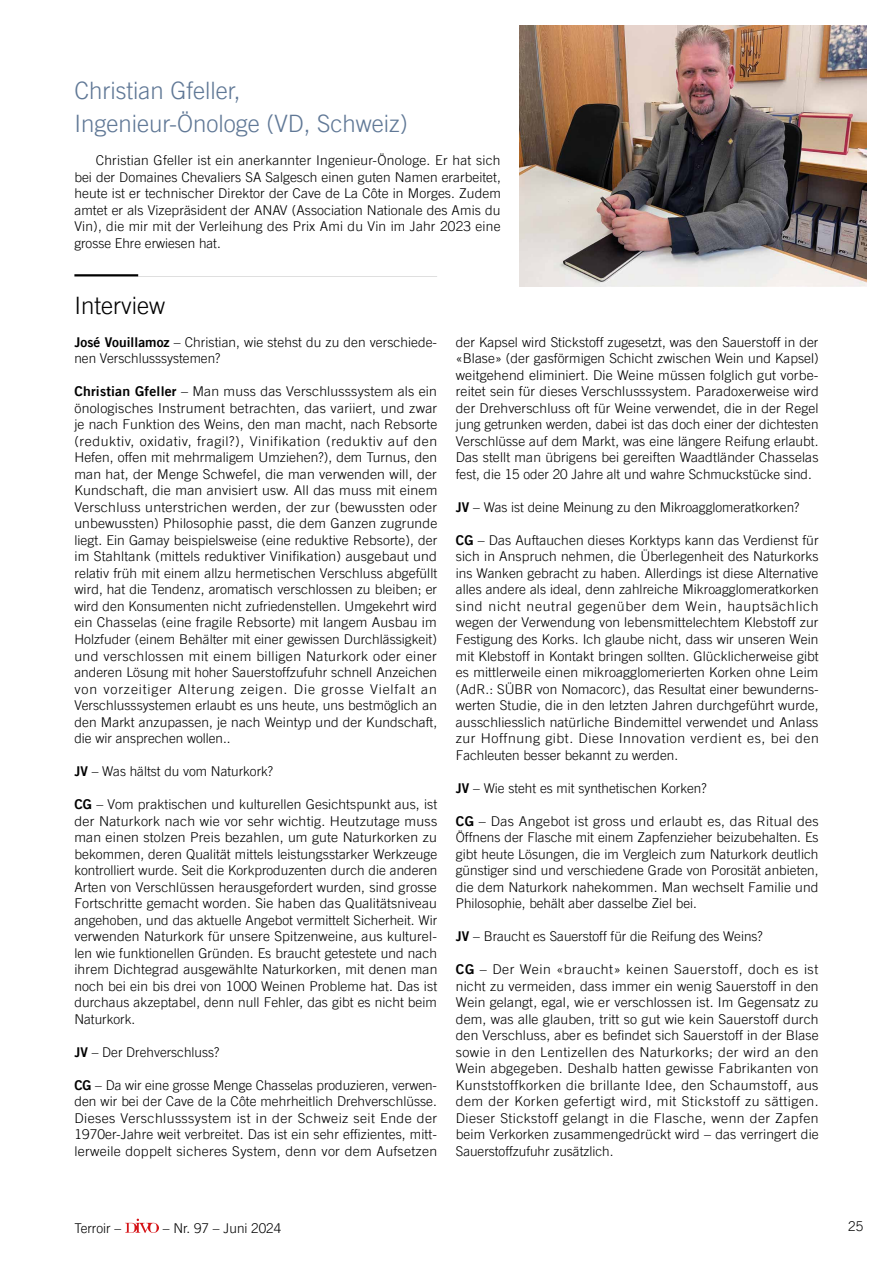
<style>
.page{position:relative;width:893px;height:1263px;background:#fff}
.page>*{position:absolute;margin:0;border:0;box-sizing:border-box;transform-origin:0 0}
.t1{font:300 24px/33px "Trade Gothic LT Pro";color:#607896}
.t2{font:300 24px "Trade Gothic LT Pro";color:#000}
.t3{font:300 13.5px/16.5px "Trade Gothic LT Pro";color:#000;text-align:justify}
.t4{font:300 13.5px/16.5px "Trade Gothic LT Pro";color:#000;text-align:justify;scale:1.04 1}
.s1{font-family:"Trade Gothic LT Bold Two";font-weight:400}
</style>
<div class="page">
<svg style="left:125px;top:1218px;width:34px;height:15px"></svg>
<img style="left:519px;top:26px;width:348px;height:260px">
<hr style="left:74px;top:274px;width:363px;height:2px;background:#000">
<hr style="left:138px;top:274px;width:300px;height:3px;background:#fff">
<h1 class="t1" style="left:74px;top:74px;width:335px">Christian Gfeller,<br>Ingenieur-Önologe (VD, Schweiz)</h1>
<p class="t3" style="left:74px;top:152px;width:428px;text-indent:21px">Christian Gfeller ist ein anerkannter Ingenieur-Önologe. Er hat sich bei der Domaines Chevaliers SA Salgesch einen guten Namen erarbeitet, heute ist er technischer Direktor der Cave de La Côte in Morges. Zudem amtet er als Vizepräsident der ANAV (Association Nationale des Amis du Vin), die mir mit der Verleihung des Prix Ami du Vin im Jahr 2023 eine grosse Ehre erwiesen hat.</p>
<h1 class="t2" style="left:74px;top:291px;width:92px">Interview</h1>
<p class="t3" style="left:74px;top:334px;width:364px"><span class="s1">José Vouillamoz</span> – Christian, wie stehst du zu den verschiede&shy;nen Verschlusssystemen?</p>
<p class="t4" style="left:74px;top:383px;width:350px"><span class="s1">Christian Gfeller</span> – Man muss das Verschlusssystem als ein önologisches Instrument betrachten, das variiert, und zwar je nach Funktion des Weins, den man macht, nach Rebsorte (reduktiv, oxidativ, fragil?), Vinifikation (reduktiv auf den Hefen, offen mit mehrmaligem Umziehen?), dem Turnus, den man hat, der Menge Schwefel, die man verwenden will, der Kundschaft, die man anvisiert usw. All das muss mit einem Verschluss unterstrichen werden, der zur (bewussten oder unbewussten) Philosophie passt, die dem Ganzen zugrunde liegt. Ein Gamay beispielsweise (eine reduktive Rebsorte), der im Stahltank (mittels reduktiver Vinifikation) ausgebaut und relativ früh mit einem allzu hermetischen Verschluss abgefüllt wird, hat die Tendenz, aromatisch verschlossen zu bleiben; er wird den Konsumenten nicht zufriedenstellen. Umgekehrt wird ein Chasselas (eine fragile Rebsorte) mit langem Ausbau im Holzfuder (einem Behälter mit einer gewissen Durchlässigkeit) und verschlossen mit einem billigen Naturkork oder einer anderen Lösung mit hoher Sauerstoffzufuhr schnell Anzeichen von vorzeitiger Alterung zeigen. Die grosse Vielfalt an Verschlusssystemen erlaubt es uns heute, uns bestmöglich an den Markt anzupassen, je nach Weintyp und der Kundschaft, die wir ansprechen wollen..</p>
<p class="t3" style="left:74px;top:763px;width:200px"><span class="s1">JV</span> – Was hältst du vom Naturkork?</p>
<p class="t3" style="left:74px;top:796px;width:364px"><span class="s1">CG</span> – Vom praktischen und kulturellen Gesichtspunkt aus, ist der Naturkork nach wie vor sehr wichtig. Heutzutage muss man einen stolzen Preis bezahlen, um gute Naturkorken zu bekommen, deren Qualität mittels leistungsstarker Werkzeuge kontrolliert wurde. Seit die Korkproduzenten durch die anderen Arten von Verschlüssen herausgefordert wurden, sind grosse Fortschritte gemacht worden. Sie haben das Qualitätsniveau angehoben, und das aktuelle Angebot vermittelt Sicherheit. Wir verwenden Naturkork für unsere Spitzenweine, aus kulturel&shy;len wie funktionellen Gründen. Es braucht getestete und nach ihrem Dichtegrad ausgewählte Naturkorken, mit denen man noch bei ein bis drei von 1000 Weinen Probleme hat. Das ist durchaus akzeptabel, denn null Fehler, das gibt es nicht beim Naturkork.</p>
<p class="t3" style="left:74px;top:1043px;width:146px"><span class="s1">JV</span> – Der Drehverschluss?</p>
<p class="t3" style="left:74px;top:1076px;width:364px"><span class="s1">CG</span> – Da wir eine grosse Menge Chasselas produzieren, verwen&shy;den wir bei der Cave de la Côte mehrheitlich Drehverschlüsse.<br>Dieses Verschlusssystem ist in der Schweiz seit Ende der 1970er-Jahre weit verbreitet. Das ist ein sehr effizientes, mitt&shy;lerweile doppelt sicheres System, denn vor dem Aufsetzen</p>
<p class="t3" style="left:456px;top:334px;width:364px">der Kapsel wird Stickstoff zugesetzt, was den Sauerstoff in der «Blase» (der gasförmigen Schicht zwischen Wein und Kapsel) weitgehend eliminiert. Die Weine müssen folglich gut vorbe&shy;reitet sein für dieses Verschlusssystem. Paradoxerweise wird der Drehverschluss oft für Weine verwendet, die in der Regel jung getrunken werden, dabei ist das doch einer der dichtesten Verschlüsse auf dem Markt, was eine längere Reifung erlaubt.<br>Das stellt man übrigens bei gereiften Waadtländer Chasselas fest, die 15 oder 20 Jahre alt und wahre Schmuckstücke sind.</p>
<p class="t3" style="left:456px;top:499px;width:345px"><span class="s1">JV</span> – Was ist deine Meinung zu den Mikroagglomeratkorken?</p>
<p class="t3" style="left:456px;top:532px;width:364px"><span class="s1">CG</span> – Das Auftauchen dieses Korktyps kann das Verdienst für sich in Anspruch nehmen, die Überlegenheit des Naturkorks ins Wanken gebracht zu haben. Allerdings ist diese Alternative alles andere als ideal, denn zahlreiche Mikroagglomeratkorken sind nicht neutral gegenüber dem Wein, hauptsächlich wegen der Verwendung von lebensmittelechtem Klebstoff zur Festigung des Korks. Ich glaube nicht, dass wir unseren Wein mit Klebstoff in Kontakt bringen sollten. Glücklicherweise gibt es mittlerweile einen mikroagglomerierten Korken ohne Leim (AdR.: SÜBR von Nomacorc), das Resultat einer bewunderns&shy;werten Studie, die in den letzten Jahren durchgeführt wurde, ausschliesslich natürliche Bindemittel verwendet und Anlass zur Hoffnung gibt. Diese Innovation verdient es, bei den Fachleuten besser bekannt zu werden.</p>
<p class="t3" style="left:456px;top:779px;width:252px"><span class="s1">JV</span> – Wie steht es mit synthetischen Korken?</p>
<p class="t4" style="left:456px;top:812px;width:350px"><span class="s1">CG</span> – Das Angebot ist gross und erlaubt es, das Ritual des Öffnens der Flasche mit einem Zapfenzieher beizubehalten. Es gibt heute Lösungen, die im Vergleich zum Naturkork deutlich günstiger sind und verschiedene Grade von Porosität anbieten, die dem Naturkork nahekommen. Man wechselt Familie und Philosophie, behält aber dasselbe Ziel bei.</p>
<p class="t3" style="left:456px;top:928px;width:308px"><span class="s1">JV</span> – Braucht es Sauerstoff für die Reifung des Weins?</p>
<p class="t4" style="left:456px;top:961px;width:350px"><span class="s1">CG</span> – Der Wein «braucht» keinen Sauerstoff, doch es ist nicht zu vermeiden, dass immer ein wenig Sauerstoff in den Wein gelangt, egal, wie er verschlossen ist. Im Gegensatz zu dem, was alle glauben, tritt so gut wie kein Sauerstoff durch den Verschluss, aber es befindet sich Sauerstoff in der Blase sowie in den Lentizellen des Naturkorks; der wird an den Wein abgegeben. Deshalb hatten gewisse Fabrikanten von Kunststoffkorken die brillante Idee, den Schaumstoff, aus dem der Korken gefertigt wird, mit Stickstoff zu sättigen.<br>Dieser Stickstoff gelangt in die Flasche, wenn der Zapfen beim Verkorken zusammengedrückt wird – das verringert die Sauerstoffzufuhr zusätzlich.</p>
<p class="t3" style="left:74px;top:1220px;width:48px">Terroir –</p>
<p class="t3" style="left:163px;top:1220px;width:120px">– Nr. 97 – Juni 2024</p>
<p class="t3" style="left:848px;top:1217px;width:17px">25</p>
</div>
